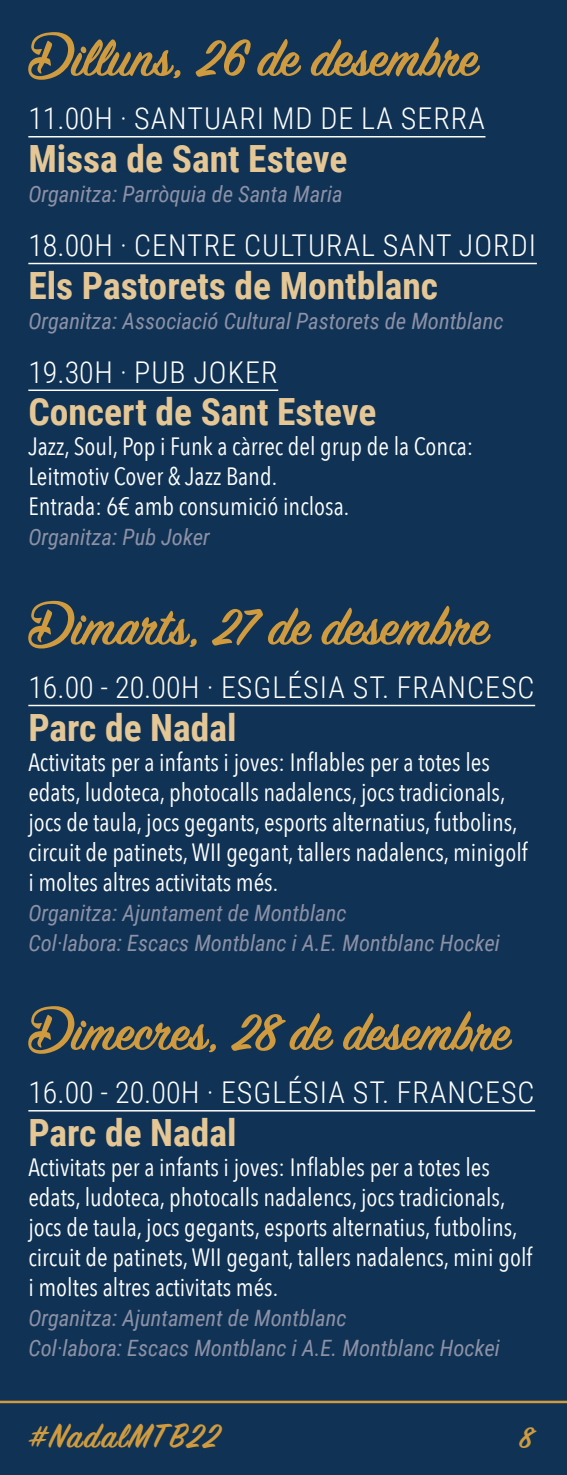
<style>
.page{position:relative;width:567px;height:1475px;background:#fff}
.page>*{position:absolute;margin:0;border:0;box-sizing:border-box;transform-origin:0 0}
.t1{font:600 57.5px "Sign Painter House Script";color:#d09b3e}
.t2{font:700 37.5px "Roboto Condensed";color:#e5c796}
.t3{font:600 37.5px "Sign Painter House Script";letter-spacing:.05em;color:#d09b3e}
.t4{font:600 32.5px "Sign Painter House Script";color:#d09b3e}
.t5{font:300 30px "Roboto Condensed";letter-spacing:.035em;color:#fff}
.t6{font:25px/30px "Avenir Next Condensed";color:#fff}
.t7{font:italic 22.5px/30px "Roboto Condensed";color:#8d91a6}
.s1{font-family:"Amontillados";font-weight:400;font-size:100px}
</style>
<div class="page">
<div style="left:0;top:0;width:567px;height:1474px;background:#103355"></div>
<hr style="left:0;top:1400px;width:567px;height:2px;background:#d09b3e">
<hr style="left:28px;top:136px;width:457px;height:1px;background:#fff">
<hr style="left:28px;top:263px;width:509px;height:1px;background:#fff">
<hr style="left:28px;top:389px;width:250px;height:2px;background:#fff">
<hr style="left:28px;top:704px;width:507px;height:2px;background:#fff">
<hr style="left:28px;top:1109px;width:507px;height:2px;background:#fff">
<h1 class="t1" style="left:28px;top:23px;width:451px"><span class="s1">D</span>illuns, 26 de desembre</h1>
<p class="t5" style="left:28px;top:97px;width:458px">11.00H · SANTUARI MD DE LA SERRA</p>
<h2 class="t2" style="left:28px;top:132px;width:321px">Missa de Sant Esteve</h2>
<p class="t7" style="left:28px;top:178px;width:316px">Organitza: Parròquia de Santa Maria</p>
<p class="t5" style="left:28px;top:224px;width:509px">18.00H · CENTRE CULTURAL SANT JORDI</p>
<h2 class="t2" style="left:28px;top:259px;width:411px">Els Pastorets de Montblanc</h2>
<p class="t7" style="left:28px;top:305px;width:477px">Organitza: Associació Cultural Pastorets de Montblanc</p>
<p class="t5" style="left:28px;top:351px;width:251px">19.30H · PUB JOKER</p>
<h2 class="t2" style="left:28px;top:385px;width:350px">Concert de Sant Esteve</h2>
<p class="t6" style="left:28px;top:430px;width:446px">Jazz, Soul, Pop i Funk a càrrec del grup de la Conca:<br>Leitmotiv Cover &amp; Jazz Band.<br>Entrada: 6€ amb consumició inclosa.</p>
<p class="t7" style="left:28px;top:521px;width:183px">Organitza: Pub Joker</p>
<h1 class="t1" style="left:28px;top:592px;width:462px"><span class="s1">D</span>imarts, 27 de desembre</h1>
<p class="t5" style="left:28px;top:666px;width:508px">16.00 - 20.00H · ESGLÉSIA ST. FRANCESC</p>
<h2 class="t2" style="left:28px;top:700px;width:210px">Parc de Nadal</h2>
<p class="t6" style="left:28px;top:745px;width:501px">Activitats per a infants i joves: Inflables per a totes les edats, ludoteca, photocalls nadalencs, jocs tradicionals, jocs de taula, jocs gegants, esports alternatius, futbolins, circuit de patinets, WII gegant, tallers nadalencs, minigolf i moltes altres activitats més.</p>
<p class="t7" style="left:28px;top:896px;width:473px">Organitza: Ajuntament de Montblanc<br>Col·labora: Escacs Montblanc i A.E. Montblanc Hockei</p>
<h1 class="t1" style="left:28px;top:997px;width:483px"><span class="s1">D</span>imecres, 28 de desembre</h1>
<p class="t5" style="left:28px;top:1071px;width:508px">16.00 - 20.00H · ESGLÉSIA ST. FRANCESC</p>
<h2 class="t2" style="left:28px;top:1105px;width:210px">Parc de Nadal</h2>
<p class="t6" style="left:28px;top:1150px;width:506px">Activitats per a infants i joves: Inflables per a totes les edats, ludoteca, photocalls nadalencs, jocs tradicionals, jocs de taula, jocs gegants, esports alternatius, futbolins, circuit de patinets, WII gegant, tallers nadalencs, mini golf i moltes altres activitats més.</p>
<p class="t7" style="left:28px;top:1301px;width:473px">Organitza: Ajuntament de Montblanc<br>Col·labora: Escacs Montblanc i A.E. Montblanc Hockei</p>
<h2 class="t3" style="left:28px;top:1412px;width:193px">#NadalMTB22</h2>
<h3 class="t4" style="left:519px;top:1417px;width:14px">8</h3>
</div>
